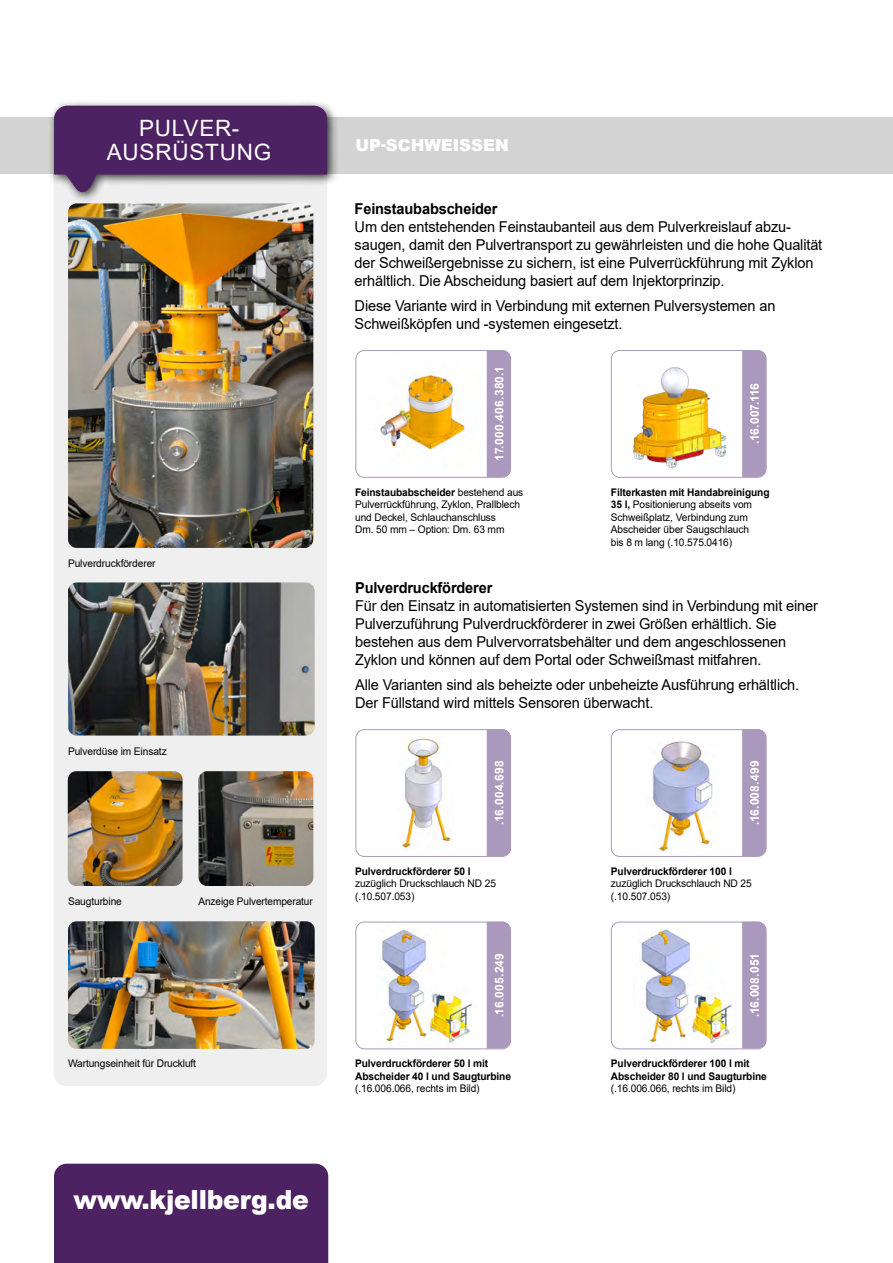
<style>
.page{position:relative;width:893px;height:1263px;background:#fff}
.page>*{position:absolute;margin:0;border:0;box-sizing:border-box;transform-origin:0 0}
.t1{font:900 26.4px "Arial";letter-spacing:-.01em;color:#fff;scale:.95 1}
.t2{font:22.5px/24px "Arial";letter-spacing:.035em;color:#fff;text-align:center}
.t3{font:900 16.5px "Arial";color:#fff}
.t4{font:15px/18px "Arial";letter-spacing:-.01em;color:#000}
.t5{font:700 15px "Arial";letter-spacing:-.01em;color:#000}
.t6{font:700 12px "Arial";letter-spacing:.02em;color:#fff}
.t7{font:10.5px/12.6px "Arial";letter-spacing:-.01em;color:#000}
.t8{font:700 10.5px/12.6px "Arial";letter-spacing:-.01em;color:#000}
.t9{font:10.5px "Arial";letter-spacing:-.01em;color:#000;scale:.96 1}
.s1{font-weight:700}
</style>
<div class="page">
<div style="left:54px;top:204px;width:273px;height:882px;background:#efeff0"></div>
<img style="left:68px;top:204px;width:245px;height:344px">
<div style="left:0;top:117px;width:893px;height:57px;background:#d2d3d2"></div>
<img style="left:199px;top:771px;width:114px;height:115px">
<img style="left:68px;top:771px;width:115px;height:115px">
<div style="left:48px;top:99px;width:292px;height:105px;background:#000;opacity:.75"></div>
<svg style="left:54px;top:106px;width:273px;height:89px;background:#694779"></svg>
<div style="left:54px;top:1164px;width:274px;height:99px;background:#4d2262"></div>
<img style="left:357px;top:353px;width:130px;height:116px">
<div style="left:355px;top:350px;width:156px;height:128px;border:1px solid #aa99bc;border-radius:9px"></div>
<div style="left:487px;top:350px;width:24px;height:127px;background:#aa99bc"></div>
<img style="left:401px;top:738px;width:50px;height:112px">
<div style="left:355px;top:729px;width:156px;height:128px;border:1px solid #aa99bc;border-radius:9px"></div>
<div style="left:487px;top:729px;width:24px;height:127px;background:#aa99bc"></div>
<img style="left:381px;top:929px;width:91px;height:115px">
<div style="left:355px;top:922px;width:156px;height:127px;border:1px solid #aa99bc;border-radius:9px"></div>
<div style="left:487px;top:922px;width:24px;height:126px;background:#aa99bc"></div>
<img style="left:611px;top:350px;width:115px;height:127px">
<div style="left:611px;top:350px;width:155px;height:128px;border:1px solid #aa99bc;border-radius:9px"></div>
<div style="left:742px;top:350px;width:24px;height:127px;background:#aa99bc"></div>
<img style="left:652px;top:741px;width:61px;height:113px">
<div style="left:611px;top:729px;width:155px;height:128px;border:1px solid #aa99bc;border-radius:9px"></div>
<div style="left:742px;top:729px;width:24px;height:127px;background:#aa99bc"></div>
<img style="left:639px;top:928px;width:93px;height:119px">
<div style="left:611px;top:922px;width:155px;height:127px;border:1px solid #aa99bc;border-radius:9px"></div>
<div style="left:742px;top:922px;width:24px;height:126px;background:#aa99bc"></div>
<img style="left:68px;top:921px;width:247px;height:128px">
<img style="left:68px;top:582px;width:247px;height:153px">
<h2 class="t2" style="left:107px;top:116px;width:166px">PULVER-<br>AUSRÜSTUNG</h2>
<p class="t7" style="left:68px;top:557px;width:89px">Pulverdruckförderer</p>
<p class="t7" style="left:68px;top:745px;width:100px">Pulverdüse im Einsatz</p>
<p class="t7" style="left:68px;top:895px;width:55px">Saugturbine</p>
<p class="t9" style="left:199px;top:894px;width:120px">Anzeige Pulvertemperatur</p>
<p class="t7" style="left:68px;top:1057px;width:130px">Wartungseinheit für Druckluft</p>
<h1 class="t1" style="left:73px;top:1180px;width:249px">www.kjellberg.de</h1>
<p class="t3" style="left:355px;top:133px;width:155px">UP-SCHWEISSEN</p>
<p class="t5" style="left:355px;top:198px;width:144px">Feinstaubabscheider</p>
<p class="t4" style="left:355px;top:218px;width:469px">Um den entstehenden Feinstaubanteil aus dem Pulverkreislauf abzu&shy;saugen, damit den Pulvertransport zu gewährleisten und die hohe Qualität der Schweißergebnisse zu sichern, ist eine Pulverrückführung mit Zyklon erhältlich. Die Abscheidung basiert auf dem Injektorprinzip.</p>
<p class="t4" style="left:355px;top:296px;width:422px">Diese Variante wird in Verbindung mit externen Pulversystemen an<br>Schweißköpfen und -systemen eingesetzt.</p>
<p class="t6" style="left:491px;top:461px;width:96px;rotate:-90deg">17.000.406.380.1</p>
<p class="t7" style="left:355px;top:486px;width:170px"><span class="s1">Feinstaubabscheider</span> bestehend aus Pulverrückführung, Zyklon, Prallblech und Deckel, Schlauchanschluss<br>Dm. 50 mm – Option: Dm. 63 mm</p>
<p class="t6" style="left:746px;top:444px;width:62px;rotate:-90deg">.16.007.116</p>
<p class="t7" style="left:611px;top:485px;width:160px"><span class="s1">Filterkasten mit Handabreinigung<br>35 l,</span> Positionierung abseits vom<br>Schweißplatz, Verbindung zum<br>Abscheider über Saugschlauch<br>bis 8 m lang (.10.575.0416)</p>
<p class="t5" style="left:355px;top:577px;width:139px">Pulverdruckförderer</p>
<p class="t4" style="left:355px;top:597px;width:464px">Für den Einsatz in automatisierten Systemen sind in Verbindung mit einer Pulverzuführung Pulverdruckförderer in zwei Größen erhältlich. Sie bestehen aus dem Pulvervorratsbehälter und dem angeschlossenen Zyklon und können auf dem Portal oder Schweißmast mitfahren.</p>
<p class="t4" style="left:355px;top:675px;width:446px">Alle Varianten sind als beheizte oder unbeheizte Ausführung erhältlich.<br>Der Füllstand wird mittels Sensoren überwacht.</p>
<p class="t6" style="left:491px;top:825px;width:66px;rotate:-90deg">.16.004.698</p>
<p class="t8" style="left:355px;top:865px;width:117px">Pulverdruckförderer 50 l</p>
<p class="t7" style="left:355px;top:877px;width:142px">zuzüglich Druckschlauch ND 25 (.10.507.053)</p>
<p class="t6" style="left:491px;top:1017px;width:66px;rotate:-90deg">.16.005.249</p>
<p class="t8" style="left:355px;top:1057px;width:157px">Pulverdruckförderer 50 l mit<br>Abscheider 40 l und Saugturbine</p>
<p class="t7" style="left:355px;top:1082px;width:126px">(.16.006.066, rechts im Bild)</p>
<p class="t6" style="left:746px;top:825px;width:66px;rotate:-90deg">.16.008.499</p>
<p class="t8" style="left:611px;top:865px;width:122px">Pulverdruckförderer 100 l</p>
<p class="t7" style="left:611px;top:877px;width:142px">zuzüglich Druckschlauch ND 25 (.10.507.053)</p>
<p class="t6" style="left:746px;top:1017px;width:65px;rotate:-90deg">.16.008.051</p>
<p class="t8" style="left:611px;top:1057px;width:157px">Pulverdruckförderer 100 l mit<br>Abscheider 80 l und Saugturbine</p>
<p class="t7" style="left:611px;top:1082px;width:126px">(.16.006.066, rechts im Bild)</p>
</div>
